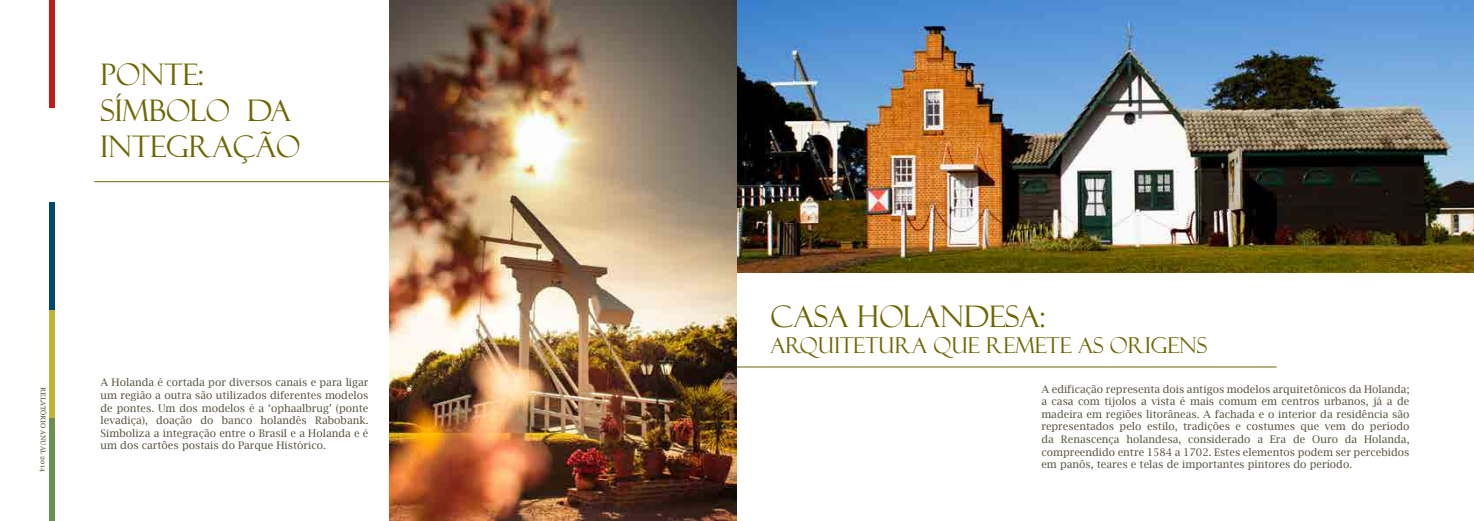
<style>
.page{position:relative;width:1474px;height:521px;background:#fff}
.page>*{position:absolute;margin:0;border:0;box-sizing:border-box;transform-origin:0 0}
.t1{font:29.75px/35.7px "Felix Titling";color:#6e6700}
.t2{font:21.88px "Felix Titling";color:#6e6700}
.t3{font:10.5px/12.6px "Lucida Bright";color:#58533f;text-align:justify}
.t4{font:7px "Georgia";letter-spacing:.01em;color:#58533f}
</style>
<div class="page">
<div style="left:49px;top:0;width:5px;height:108px;background:#c01b17"></div>
<div style="left:49px;top:202px;width:5px;height:108px;background:#004972"></div>
<div style="left:49px;top:310px;width:5px;height:108px;background:#c1b533"></div>
<div style="left:49px;top:418px;width:5px;height:103px;background:#6b8f50"></div>
<img style="left:389px;top:0;width:348px;height:521px">
<hr style="left:94px;top:181px;width:295px;height:1px;background:#6e6700">
<img style="left:738px;top:0;width:735px;height:273px">
<hr style="left:737px;top:366px;width:539px;height:1px;background:#6e6700">
<h1 class="t1" style="left:100px;top:57px;width:201px">PONTE:<br>SÍMBOLO DA<br>INTEGRAÇÃO</h1>
<p class="t4" style="left:48px;top:387px;width:86px;rotate:90deg">RELATÓRIO ANUAL 2014</p>
<p class="t3" style="left:100px;top:376px;width:269px">A Holanda é cortada por diversos canais e para ligar um região a outra são utilizados diferentes modelos de pontes. Um dos modelos é a ‘ophaalbrug’ (ponte levadiça), doação do banco holandês Rabobank.<br>Simboliza a integração entre o Brasil e a Holanda e é um dos cartões postais do Parque Histórico.</p>
<h1 class="t1" style="left:770px;top:298px;width:276px">CASA HOLANDESA:</h1>
<h2 class="t2" style="left:770px;top:332px;width:438px">ARQUITETURA QUE REMETE AS ORIGENS</h2>
<p class="t3" style="left:1041px;top:382px;width:369px">A edificação representa dois antigos modelos arquitetônicos da Holanda; a casa com tijolos a vista é mais comum em centros urbanos, já a de madeira em regiões litorâneas. A fachada e o interior da residência são representados pelo estilo, tradições e costumes que vem do período da Renascença holandesa, considerado a Era de Ouro da Holanda, compreendido entre 1584 a 1702. Estes elementos podem ser percebidos em panôs, teares e telas de importantes pintores do período.</p>
</div>
